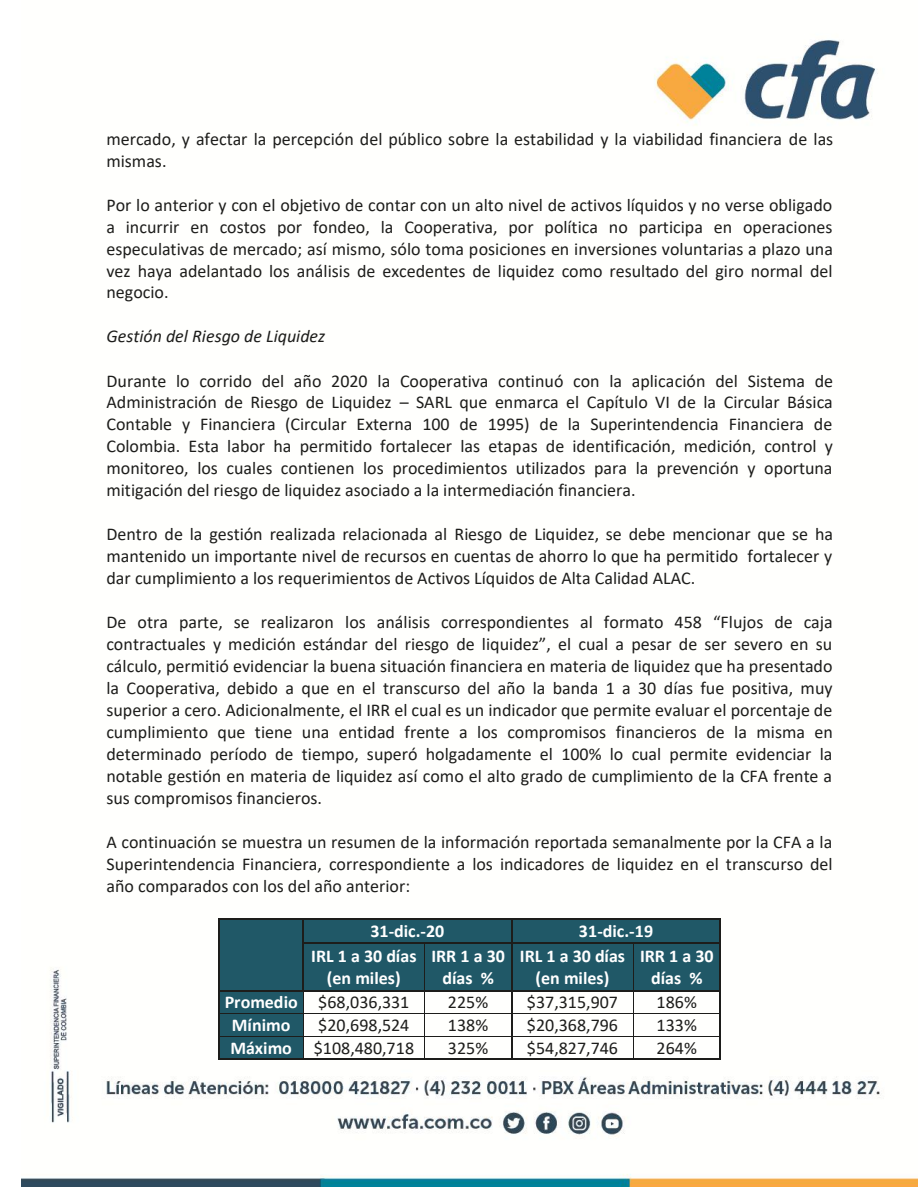
<style>
.page{position:relative;width:918px;height:1188px;background:#fff}
.page>*{position:absolute;margin:0;border:0;box-sizing:border-box;transform-origin:0 0}
.t1{font:18px/21.9px "Calibri";color:#1d1d1b;text-align:justify}
.t2{font:700 18px/21.9px "Calibri";color:#fff;text-align:center}
.t3{font:italic 18px "Calibri";color:#1d1d1b}
.s1{font-weight:700;color:#fff}
</style>
<div class="page">
<img style="left:21px;top:40px;width:897px;height:1146px">
<div style="left:220px;top:920px;width:82px;height:48px;background:#205867"></div>
<hr style="left:220px;top:968px;width:4px;height:22px;background:#205867">
<hr style="left:298px;top:968px;width:4px;height:22px;background:#205867">
<div style="left:224px;top:968px;width:74px;height:22px;background:#205867"></div>
<div style="left:303px;top:920px;width:5px;height:22px;background:#205867"></div>
<div style="left:506px;top:920px;width:5px;height:22px;background:#205867"></div>
<div style="left:308px;top:920px;width:198px;height:22px;background:#205867"></div>
<div style="left:512px;top:920px;width:5px;height:22px;background:#205867"></div>
<div style="left:715px;top:920px;width:5px;height:22px;background:#205867"></div>
<div style="left:517px;top:920px;width:198px;height:22px;background:#205867"></div>
<hr style="left:220px;top:919px;width:82px;height:1px;background:#1d1d1b">
<hr style="left:304px;top:919px;width:207px;height:1px;background:#1d1d1b">
<hr style="left:513px;top:919px;width:207px;height:1px;background:#1d1d1b">
<hr style="left:302px;top:920px;width:2px;height:22px;background:#1d1d1b">
<hr style="left:511px;top:920px;width:2px;height:22px;background:#1d1d1b">
<hr style="left:304px;top:944px;width:120px;height:1px;background:#205867">
<hr style="left:304px;top:945px;width:4px;height:44px;background:#205867">
<div style="left:419px;top:945px;width:5px;height:44px;background:#205867"></div>
<hr style="left:304px;top:989px;width:120px;height:1px;background:#205867">
<div style="left:308px;top:945px;width:111px;height:22px;background:#205867"></div>
<div style="left:308px;top:967px;width:111px;height:22px;background:#205867"></div>
<hr style="left:425px;top:944px;width:86px;height:1px;background:#205867">
<div style="left:425px;top:945px;width:5px;height:44px;background:#205867"></div>
<div style="left:506px;top:945px;width:5px;height:44px;background:#205867"></div>
<hr style="left:425px;top:989px;width:86px;height:1px;background:#205867">
<div style="left:430px;top:945px;width:76px;height:22px;background:#205867"></div>
<div style="left:430px;top:967px;width:76px;height:22px;background:#205867"></div>
<hr style="left:512px;top:944px;width:121px;height:1px;background:#205867">
<div style="left:512px;top:945px;width:5px;height:44px;background:#205867"></div>
<div style="left:628px;top:945px;width:5px;height:44px;background:#205867"></div>
<hr style="left:512px;top:989px;width:121px;height:1px;background:#205867">
<div style="left:517px;top:945px;width:111px;height:22px;background:#205867"></div>
<div style="left:517px;top:967px;width:111px;height:22px;background:#205867"></div>
<hr style="left:633px;top:944px;width:87px;height:1px;background:#205867">
<div style="left:633px;top:945px;width:6px;height:44px;background:#205867"></div>
<div style="left:715px;top:945px;width:5px;height:44px;background:#205867"></div>
<hr style="left:633px;top:989px;width:87px;height:1px;background:#205867">
<div style="left:639px;top:945px;width:76px;height:22px;background:#205867"></div>
<div style="left:639px;top:967px;width:76px;height:22px;background:#205867"></div>
<svg style="left:219px;top:919px;width:1px;height:25px"></svg>
<hr style="left:304px;top:942px;width:120px;height:2px;background:#1d1d1b">
<hr style="left:426px;top:942px;width:85px;height:2px;background:#1d1d1b">
<hr style="left:513px;top:942px;width:120px;height:2px;background:#1d1d1b">
<hr style="left:634px;top:942px;width:86px;height:2px;background:#1d1d1b">
<svg style="left:720px;top:919px;width:1px;height:25px"></svg>
<hr style="left:219px;top:944px;width:1px;height:46px;background:#1d1d1b">
<hr style="left:302px;top:944px;width:2px;height:46px;background:#1d1d1b">
<hr style="left:424px;top:944px;width:1px;height:46px;background:#1d1d1b">
<hr style="left:511px;top:944px;width:2px;height:46px;background:#1d1d1b">
<hr style="left:633px;top:944px;width:1px;height:46px;background:#1d1d1b">
<hr style="left:720px;top:944px;width:1px;height:46px;background:#1d1d1b">
<hr style="left:220px;top:991px;width:4px;height:22px;background:#205867">
<div style="left:298px;top:991px;width:5px;height:22px;background:#205867"></div>
<div style="left:224px;top:991px;width:74px;height:22px;background:#205867"></div>
<hr style="left:220px;top:990px;width:82px;height:1px;background:#1d1d1b">
<hr style="left:305px;top:990px;width:119px;height:1px;background:#1d1d1b">
<hr style="left:426px;top:990px;width:85px;height:1px;background:#1d1d1b">
<hr style="left:513px;top:990px;width:120px;height:1px;background:#1d1d1b">
<hr style="left:634px;top:990px;width:86px;height:1px;background:#1d1d1b">
<hr style="left:511px;top:991px;width:2px;height:22px;background:#1d1d1b">
<hr style="left:220px;top:1014px;width:4px;height:22px;background:#205867">
<div style="left:298px;top:1014px;width:5px;height:22px;background:#205867"></div>
<div style="left:224px;top:1014px;width:74px;height:22px;background:#205867"></div>
<hr style="left:220px;top:1013px;width:83px;height:1px;background:#1d1d1b">
<hr style="left:304px;top:1013px;width:120px;height:1px;background:#1d1d1b">
<hr style="left:425px;top:1013px;width:86px;height:1px;background:#1d1d1b">
<hr style="left:513px;top:1013px;width:120px;height:1px;background:#1d1d1b">
<hr style="left:634px;top:1013px;width:86px;height:1px;background:#1d1d1b">
<hr style="left:511px;top:1014px;width:2px;height:22px;background:#1d1d1b">
<hr style="left:220px;top:1037px;width:4px;height:22px;background:#205867">
<div style="left:298px;top:1037px;width:5px;height:22px;background:#205867"></div>
<div style="left:224px;top:1037px;width:74px;height:22px;background:#205867"></div>
<hr style="left:220px;top:1036px;width:83px;height:1px;background:#1d1d1b">
<hr style="left:304px;top:1036px;width:120px;height:1px;background:#1d1d1b">
<hr style="left:425px;top:1036px;width:86px;height:1px;background:#1d1d1b">
<hr style="left:513px;top:1036px;width:120px;height:1px;background:#1d1d1b">
<hr style="left:634px;top:1036px;width:86px;height:1px;background:#1d1d1b">
<svg style="left:219px;top:990px;width:1px;height:70px"></svg>
<hr style="left:220px;top:1059px;width:83px;height:1px;background:#1d1d1b">
<svg style="left:302px;top:990px;width:3px;height:70px"></svg>
<hr style="left:304px;top:1059px;width:120px;height:1px;background:#1d1d1b">
<svg style="left:424px;top:990px;width:2px;height:70px"></svg>
<hr style="left:426px;top:1059px;width:85px;height:1px;background:#1d1d1b">
<hr style="left:511px;top:1037px;width:2px;height:22px;background:#1d1d1b">
<hr style="left:513px;top:1059px;width:120px;height:1px;background:#1d1d1b">
<svg style="left:633px;top:990px;width:1px;height:70px"></svg>
<hr style="left:634px;top:1059px;width:86px;height:1px;background:#1d1d1b">
<svg style="left:720px;top:990px;width:1px;height:70px"></svg>
<p class="t1" style="left:106px;top:127px;width:728px">mercado, y afectar la percepción del público sobre la estabilidad y la viabilidad financiera de las mismas.</p>
<p class="t1" style="left:106px;top:193px;width:728px">Por lo anterior y con el objetivo de contar con un alto nivel de activos líquidos y no verse obligado a incurrir en costos por fondeo, la Cooperativa, por política no participa en operaciones especulativas de mercado; así mismo, sólo toma posiciones en inversiones voluntarias a plazo una vez haya adelantado los análisis de excedentes de liquidez como resultado del giro normal del negocio.</p>
<p class="t3" style="left:106px;top:324px;width:220px">Gestión del Riesgo de Liquidez</p>
<p class="t1" style="left:106px;top:369px;width:728px">Durante lo corrido del año 2020 la Cooperativa continuó con la aplicación del Sistema de Administración de Riesgo de Liquidez – SARL que enmarca el Capítulo VI de la Circular Básica Contable y Financiera (Circular Externa 100 de 1995) de la Superintendencia Financiera de Colombia. Esta labor ha permitido fortalecer las etapas de identificación, medición, control y monitoreo, los cuales contienen los procedimientos utilizados para la prevención y oportuna mitigación del riesgo de liquidez asociado a la intermediación financiera.</p>
<p class="t1" style="left:106px;top:523px;width:728px">Dentro de la gestión realizada relacionada al Riesgo de Liquidez, se debe mencionar que se ha mantenido un importante nivel de recursos en cuentas de ahorro lo que ha permitido fortalecer y dar cumplimiento a los requerimientos de Activos Líquidos de Alta Calidad ALAC.</p>
<p class="t1" style="left:106px;top:611px;width:728px">De otra parte, se realizaron los análisis correspondientes al formato 458 “Flujos de caja contractuales y medición estándar del riesgo de liquidez”, el cual a pesar de ser severo en su cálculo, permitió evidenciar la buena situación financiera en materia de liquidez que ha presentado la Cooperativa, debido a que en el transcurso del año la banda 1 a 30 días fue positiva, muy superior a cero. Adicionalmente, el IRR el cual es un indicador que permite evaluar el porcentaje de cumplimiento que tiene una entidad frente a los compromisos financieros de la misma en determinado período de tiempo, superó holgadamente el 100% lo cual permite evidenciar la notable gestión en materia de liquidez así como el alto grado de cumplimiento de la CFA frente a sus compromisos financieros.</p>
<p class="t1" style="left:106px;top:830px;width:728px">A continuación se muestra un resumen de la información reportada semanalmente por la CFA a la Superintendencia Financiera, correspondiente a los indicadores de liquidez en el transcurso del año comparados con los del año anterior:</p>
<p class="t2" style="left:370px;top:920px;width:76px">31-dic.-20</p>
<p class="t2" style="left:579px;top:920px;width:76px">31-dic.-19</p>
<p class="t2" style="left:311px;top:945px;width:107px">IRL 1 a 30 días (en miles)</p>
<p class="t2" style="left:431px;top:945px;width:75px">IRR 1 a 30 días %</p>
<p class="t2" style="left:520px;top:945px;width:107px">IRL 1 a 30 días (en miles)</p>
<p class="t2" style="left:640px;top:945px;width:75px">IRR 1 a 30 días %</p>
<p class="t1" style="left:225px;top:991px;width:186px"><span class="s1">Promedio</span> $68,036,331</p>
<p class="t1" style="left:448px;top:991px;width:42px">225%</p>
<p class="t1" style="left:527px;top:991px;width:93px">$37,315,907</p>
<p class="t1" style="left:657px;top:991px;width:42px">186%</p>
<p class="t2" style="left:232px;top:1014px;width:60px">Mínimo</p>
<p class="t1" style="left:318px;top:1014px;width:93px">$20,698,524</p>
<p class="t1" style="left:448px;top:1014px;width:42px">138%</p>
<p class="t1" style="left:527px;top:1014px;width:93px">$20,368,796</p>
<p class="t1" style="left:657px;top:1014px;width:42px">133%</p>
<p class="t1" style="left:230px;top:1036px;width:185px"><span class="s1">Máximo</span> $108,480,718</p>
<p class="t1" style="left:448px;top:1036px;width:42px">325%</p>
<p class="t1" style="left:527px;top:1036px;width:93px">$54,827,746</p>
<p class="t1" style="left:657px;top:1036px;width:42px">264%</p>
</div>
